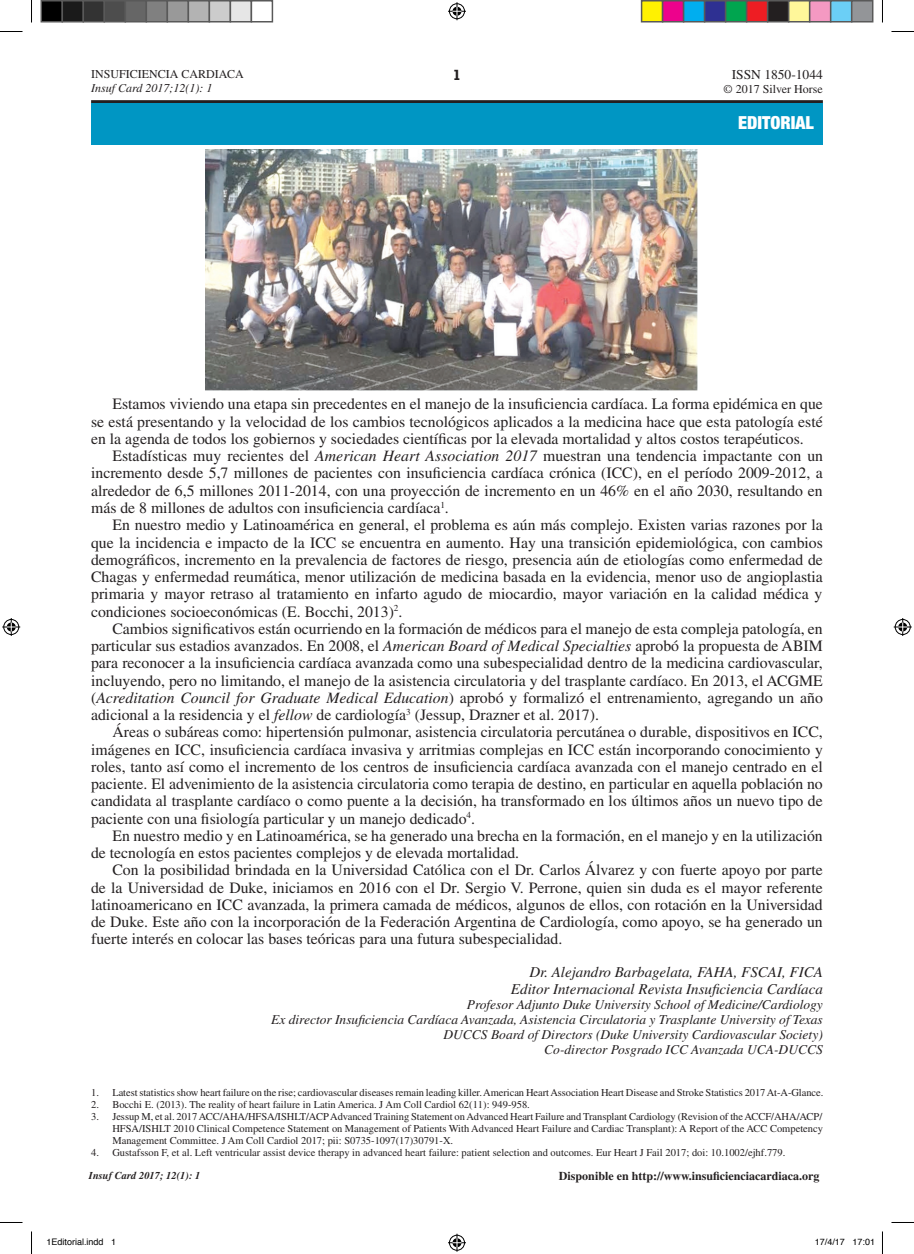
<style>
.page{position:relative;width:914px;height:1254px;background:#fff}
.page>*{position:absolute;margin:0;border:0;box-sizing:border-box;transform-origin:0 0}
.t1{font:900 condensed 18px "Helvetica Neue LT Std";color:#fff}
.t2{font:15.75px/17.2px "Times LT Std";color:#231f20;text-align:justify}
.t3{font:italic 15px/16.5px "Times LT Std";color:#231f20;text-align:right}
.t4{font:700 15px "Rockwell Std";color:#231f20}
.t5{font:italic 13.5px/15px "Times LT Std";color:#231f20;text-align:right}
.t6{font:13.5px "Times LT Std";color:#231f20}
.t7{font:700 12px "Times LT Std";color:#231f20}
.t8{font:12px "Times LT Std";color:#231f20}
.t9{font:italic 12px "Times LT Std";color:#231f20}
.t10{font:10.5px/12px "Times LT Std";color:#231f20;text-align:justify}
.t11{font:italic 700 10.5px "Times LT Std";color:#231f20}
.t12{font:9px "Helvetica";color:#000}
.s1{font-style:italic}
</style>
<div class="page">
<img style="left:206px;top:149px;width:491px;height:242px">
<hr style="left:91px;top:100px;width:731px;height:3px;background:#231f20">
<div style="left:92px;top:103px;width:730px;height:42px;background:#0096c3"></div>
<svg style="left:0;top:31px;width:22px;height:1px"></svg>
<svg style="left:891px;top:31px;width:22px;height:1px"></svg>
<svg style="left:0;top:1222px;width:22px;height:1px"></svg>
<svg style="left:891px;top:1222px;width:22px;height:1px"></svg>
<svg style="left:31px;top:0;width:1px;height:22px"></svg>
<svg style="left:31px;top:1231px;width:1px;height:23px"></svg>
<svg style="left:882px;top:0;width:1px;height:22px"></svg>
<svg style="left:882px;top:1231px;width:1px;height:23px"></svg>
<svg style="left:448px;top:2px;width:18px;height:18px"></svg>
<svg style="left:448px;top:1233px;width:18px;height:18px"></svg>
<svg style="left:2px;top:618px;width:18px;height:18px"></svg>
<svg style="left:893px;top:618px;width:18px;height:18px"></svg>
<div style="left:41px;top:1px;width:21px;height:21px;background:#000"></div>
<div style="left:40px;top:0;width:23px;height:22px;border:2px solid #595959"></div>
<div style="left:62px;top:1px;width:21px;height:21px;background:#1a1a1a"></div>
<div style="left:62px;top:0;width:22px;height:22px;border:2px solid #595959"></div>
<div style="left:83px;top:1px;width:21px;height:21px;background:#333"></div>
<div style="left:82px;top:0;width:23px;height:22px;border:2px solid #595959"></div>
<div style="left:104px;top:1px;width:21px;height:21px;background:#4d4d4d"></div>
<div style="left:104px;top:0;width:22px;height:22px;border:2px solid #595959"></div>
<div style="left:125px;top:1px;width:21px;height:21px;background:#666"></div>
<div style="left:124px;top:0;width:23px;height:22px;border:2px solid #595959"></div>
<div style="left:146px;top:1px;width:21px;height:21px;background:#808080"></div>
<div style="left:146px;top:0;width:22px;height:22px;border:2px solid #595959"></div>
<div style="left:167px;top:1px;width:21px;height:21px;background:#999"></div>
<div style="left:166px;top:0;width:23px;height:22px;border:2px solid #595959"></div>
<div style="left:188px;top:1px;width:21px;height:21px;background:#b3b3b3"></div>
<div style="left:188px;top:0;width:22px;height:22px;border:2px solid #595959"></div>
<div style="left:209px;top:1px;width:21px;height:21px;background:#ccc"></div>
<div style="left:208px;top:0;width:23px;height:22px;border:2px solid #595959"></div>
<div style="left:230px;top:1px;width:21px;height:21px;background:#e6e6e6"></div>
<div style="left:230px;top:0;width:22px;height:22px;border:2px solid #595959"></div>
<div style="left:250px;top:0;width:23px;height:22px;border:2px solid #595959"></div>
<div style="left:641px;top:1px;width:21px;height:21px;background:#fff101"></div>
<div style="left:640px;top:0;width:23px;height:22px;border:2px solid #595959"></div>
<div style="left:662px;top:1px;width:21px;height:21px;background:#ed028c"></div>
<div style="left:661px;top:0;width:23px;height:22px;border:2px solid #595959"></div>
<div style="left:683px;top:1px;width:21px;height:21px;background:#00aeef"></div>
<div style="left:682px;top:0;width:23px;height:22px;border:2px solid #595959"></div>
<div style="left:704px;top:1px;width:21px;height:21px;background:#2e3092"></div>
<div style="left:703px;top:0;width:23px;height:22px;border:2px solid #595959"></div>
<div style="left:725px;top:1px;width:21px;height:21px;background:#00a54f"></div>
<div style="left:724px;top:0;width:23px;height:22px;border:2px solid #595959"></div>
<div style="left:746px;top:1px;width:21px;height:21px;background:#ee1d23"></div>
<div style="left:745px;top:0;width:23px;height:22px;border:2px solid #595959"></div>
<div style="left:767px;top:1px;width:21px;height:21px;background:#231f20"></div>
<div style="left:766px;top:0;width:23px;height:22px;border:2px solid #595959"></div>
<div style="left:788px;top:1px;width:21px;height:21px;background:#fff79a"></div>
<div style="left:787px;top:0;width:23px;height:22px;border:2px solid #595959"></div>
<div style="left:809px;top:1px;width:21px;height:21px;background:#f499c2"></div>
<div style="left:808px;top:0;width:23px;height:22px;border:2px solid #595959"></div>
<div style="left:830px;top:1px;width:21px;height:21px;background:#6bcff6"></div>
<div style="left:829px;top:0;width:23px;height:22px;border:2px solid #595959"></div>
<div style="left:851px;top:1px;width:21px;height:21px;background:#939598"></div>
<div style="left:850px;top:0;width:23px;height:22px;border:2px solid #595959"></div>
<p class="t8" style="left:91px;top:67px;width:154px">INSUFICIENCIA CARDIACA</p>
<p class="t9" style="left:91px;top:82px;width:123px">Insuf Card 2017;12(1): 1</p>
<p class="t4" style="left:453px;top:66px;width:10px">1</p>
<p class="t6" style="left:731px;top:67px;width:93px">ISSN 1850-1044</p>
<p class="t8" style="left:723px;top:83px;width:101px">© 2017 Silver Horse</p>
<p class="t9" style="left:748px;top:67px;width:76px">P Aguirre y col.</p>
<p class="t1" style="left:738px;top:111px;width:77px">EDITORIAL</p>
<p class="t2" style="left:91px;top:395px;width:733px;text-indent:21px">Estamos viviendo una etapa sin precedentes en el manejo de la insuficiencia cardíaca. La forma epidémica en que se está presentando y la velocidad de los cambios tecnológicos aplicados a la medicina hace que esta patología esté en la agenda de todos los gobiernos y sociedades científicas por la elevada mortalidad y altos costos terapéuticos.</p>
<p class="t2" style="left:91px;top:447px;width:733px;text-indent:21px">Estadísticas muy recientes del <span class="s1">American Heart Association 2017</span> muestran una tendencia impactante con un incremento desde 5,7 millones de pacientes con insuficiencia cardíaca crónica (ICC), en el período 2009-2012, a alrededor de 6,5 millones 2011-2014, con una proyección de incremento en un 46% en el año 2030, resultando en más de 8 millones de adultos con insuficiencia cardíaca<sup>1</sup>.</p>
<p class="t2" style="left:91px;top:516px;width:733px;text-indent:21px">En nuestro medio y Latinoamérica en general, el problema es aún más complejo. Existen varias razones por la que la incidencia e impacto de la ICC se encuentra en aumento. Hay una transición epidemiológica, con cambios demográficos, incremento en la prevalencia de factores de riesgo, presencia aún de etiologías como enfermedad de Chagas y enfermedad reumática, menor utilización de medicina basada en la evidencia, menor uso de angioplastia primaria y mayor retraso al tratamiento en infarto agudo de miocardio, mayor variación en la calidad médica y condiciones socioeconómicas (E. Bocchi, 2013)<sup>2</sup>.</p>
<p class="t2" style="left:91px;top:620px;width:733px;text-indent:21px">Cambios significativos están ocurriendo en la formación de médicos para el manejo de esta compleja patología, en particular sus estadios avanzados. En 2008, el <span class="s1">American Board of Medical Specialties</span> aprobó la propuesta de ABIM para reconocer a la insuficiencia cardíaca avanzada como una subespecialidad dentro de la medicina cardiovascular, incluyendo, pero no limitando, el manejo de la asistencia circulatoria y del trasplante cardíaco. En 2013, el ACGME (<span class="s1">Acreditation Council for Graduate Medical Education</span>) aprobó y formalizó el entrenamiento, agregando un año adicional a la residencia y el <span class="s1">fellow</span> de cardiología<sup>3</sup> (Jessup, Drazner et al. 2017).</p>
<p class="t2" style="left:91px;top:723px;width:733px;text-indent:21px">Áreas o subáreas como: hipertensión pulmonar, asistencia circulatoria percutánea o durable, dispositivos en ICC, imágenes en ICC, insuficiencia cardíaca invasiva y arritmias complejas en ICC están incorporando conocimiento y roles, tanto así como el incremento de los centros de insuficiencia cardíaca avanzada con el manejo centrado en el paciente. El advenimiento de la asistencia circulatoria como terapia de destino, en particular en aquella población no candidata al trasplante cardíaco o como puente a la decisión, ha transformado en los últimos años un nuevo tipo de paciente con una fisiología particular y un manejo dedicado<sup>4</sup>.</p>
<p class="t2" style="left:91px;top:827px;width:733px;text-indent:21px">En nuestro medio y en Latinoamérica, se ha generado una brecha en la formación, en el manejo y en la utilización de tecnología en estos pacientes complejos y de elevada mortalidad.</p>
<p class="t2" style="left:91px;top:861px;width:733px;text-indent:21px">Con la posibilidad brindada en la Universidad Católica con el Dr. Carlos Álvarez y con fuerte apoyo por parte de la Universidad de Duke, iniciamos en 2016 con el Dr. Sergio V. Perrone, quien sin duda es el mayor referente latinoamericano en ICC avanzada, la primera camada de médicos, algunos de ellos, con rotación en la Universidad de Duke. Este año con la incorporación de la Federación Argentina de Cardiología, como apoyo, se ha generado un fuerte interés en colocar las bases teóricas para una futura subespecialidad.</p>
<p class="t3" style="left:511px;top:964px;width:313px">Dr. Alejandro Barbagelata, FAHA, FSCAI, FICA<br>Editor Internacional Revista Insuficiencia Cardíaca</p>
<p class="t5" style="left:271px;top:997px;width:553px">Profesor Adjunto Duke University School of Medicine/Cardiology<br>Ex director Insuficiencia Cardíaca Avanzada, Asistencia Circulatoria y Trasplante University of Texas DUCCS Board of Directors (Duke University Cardiovascular Society)<br>Co-director Posgrado ICC Avanzada UCA-DUCCS</p>
<p class="t10" style="left:91px;top:1086px;width:733px">1. Latest statistics show heart failure on the rise; cardiovascular diseases remain leading killer. American Heart Association Heart Disease and Stroke Statistics 2017 At-A-Glance.</p>
<p class="t10" style="left:91px;top:1098px;width:440px">2. Bocchi E. (2013). The reality of heart failure in Latin America. J Am Coll Cardiol 62(11): 949-958.</p>
<p class="t10" style="left:112px;top:1110px;width:712px;text-indent:-21px">3. Jessup M, et al. 2017 ACC/AHA/HFSA/ISHLT/ACP Advanced Training Statement on Advanced Heart Failure and Transplant Cardiology (Revision of the ACCF/AHA/ACP/ HFSA/ISHLT 2010 Clinical Competence Statement on Management of Patients With Advanced Heart Failure and Cardiac Transplant): A Report of the ACC Competency Management Committee. J Am Coll Cardiol 2017; pii: S0735-1097(17)30791-X.</p>
<p class="t10" style="left:91px;top:1146px;width:695px">4. Gustafsson F, et al. Left ventricular assist device therapy in advanced heart failure: patient selection and outcomes. Eur Heart J Fail 2017; doi: 10.1002/ejhf.779.</p>
<p class="t11" style="left:89px;top:1169px;width:113px">Insuf Card 2017; 12(1): 1</p>
<p class="t7" style="left:559px;top:1168px;width:262px">Disponible en http://www.insuficienciacardiaca.org</p>
<p class="t12" style="left:46px;top:1235px;width:71px">1Editorial.indd 1</p>
<p class="t12" style="left:814px;top:1235px;width:62px">17/4/17 17:01</p>
</div>
